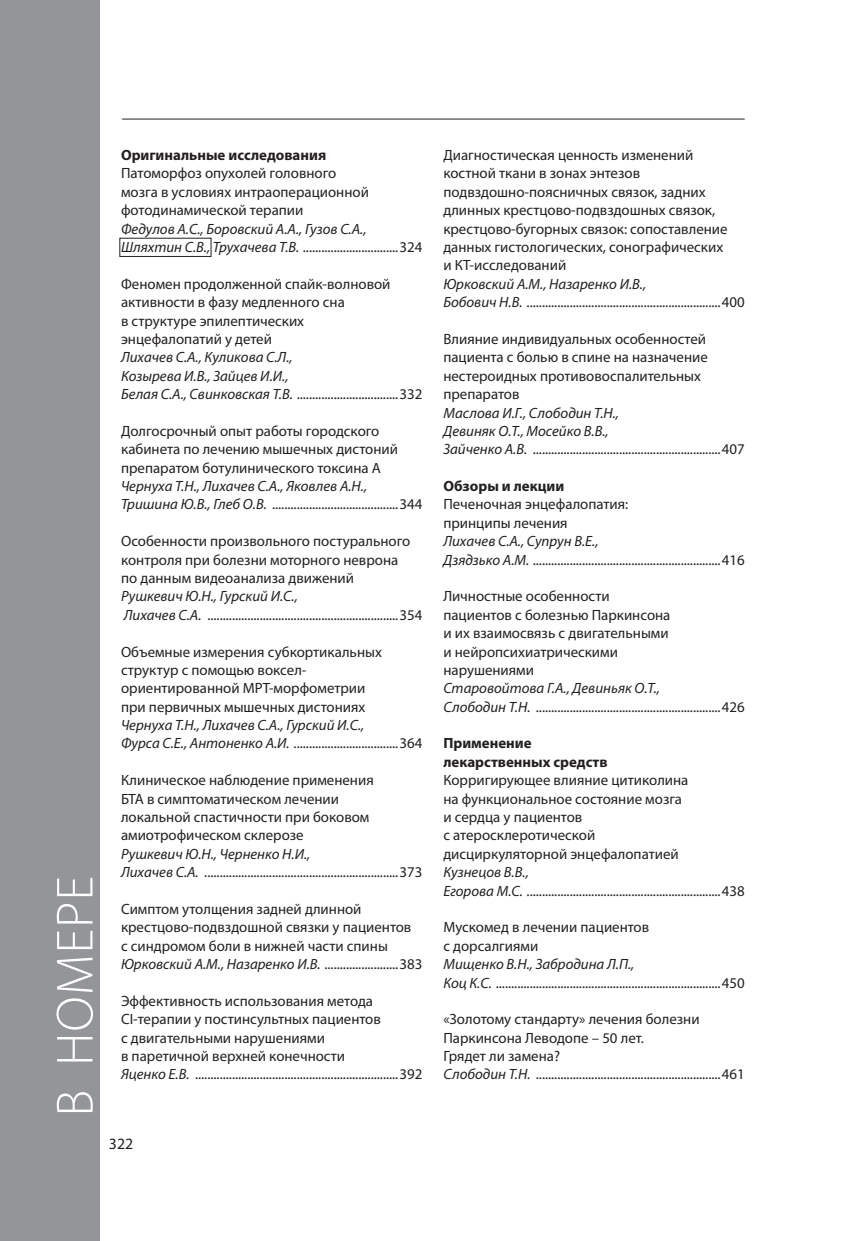
<style>
.page{position:relative;width:844px;height:1241px;background:#fff}
.page>*{position:absolute;margin:0;border:0;box-sizing:border-box;transform-origin:0 0}
.t1{font:300 52.5px "Myriad Pro";letter-spacing:.02em;color:#fff}
.t2{font:15.75px "Myriad Pro";color:#231f20}
.Заголовок_русский__П{font:14.88px/18.4px "Myriad Pro";color:#231f20}
.Русские_авторы_в_заг{font:14.88px/18.4px "Myriad Pro";letter-spacing:-.005em;color:#231f20}
.Русские_авторы_в_заг-2{font:italic 14.88px/18.4px "Myriad Pro";color:#231f20}
.Заголовок_русский__П-2{font:700 14.88px/18.4px "Myriad Pro";color:#231f20}
.s1{font-style:normal}
.s2{font-style:italic}
</style>
<div class="page">
<div style="left:0;top:0;width:99px;height:1240px;background:#939598"></div>
<hr style="left:122px;top:119px;width:622px;height:1px;background:#231f20">
<div style="left:119px;top:238px;width:92px;height:19px;border:1px solid #231f20"></div>
<p class="t1" style="left:43px;top:1116px;width:242px;rotate:-90deg">В НОМЕРЕ</p>
<p class="Заголовок_русский__П-2" style="left:121px;top:145px;width:207px">Оригинальные исследования</p>
<p class="Заголовок_русский__П" style="left:121px;top:164px;width:249px">Патоморфоз опухолей головного мозга в условиях интраоперационной фотодинамической терапии</p>
<p class="Русские_авторы_в_заг-2" style="left:121px;top:219px;width:303px">Федулов А.С., Боровский А.А., Гузов С.А.,<br>Шляхтин С.В., Трухачева Т.В. <span class="s1">...............................324</span></p>
<p class="Заголовок_русский__П" style="left:121px;top:274px;width:271px">Феномен продолженной спайк-волновой активности в фазу медленного сна<br>в структуре эпилептических энцефалопатий у детей</p>
<p class="Русские_авторы_в_заг-2" style="left:121px;top:348px;width:303px">Лихачев С.А., Куликова С.Л.,<br>Козырева И.В., Зайцев И.И.,<br>Белая С.А., Свинковская Т.В. <span class="s1">.................................332</span></p>
<p class="Заголовок_русский__П" style="left:121px;top:421px;width:278px">Долгосрочный опыт работы городского кабинета по лечению мышечных дистоний препаратом ботулинического токсина А</p>
<p class="Русские_авторы_в_заг-2" style="left:121px;top:476px;width:303px">Чернуха Т.Н., Лихачев С.А., Яковлев А.Н.,<br>Тришина Ю.В., Глеб О.В. <span class="s1">.........................................344</span></p>
<p class="Заголовок_русский__П" style="left:121px;top:531px;width:291px">Особенности произвольного постурального контроля при болезни моторного неврона по данным видеоанализа движений</p>
<p class="Русские_авторы_в_заг" style="left:121px;top:587px;width:303px"><span class="s2">Рушкевич Ю.Н., Гурский И.С.,<br>Лихачев С.А.</span> ..............................................................354</p>
<p class="Заголовок_русский__П" style="left:121px;top:642px;width:262px">Объемные измерения субкортикальных структур с помощью воксел&shy;ориентированной МРТ-морфометрии при первичных мышечных дистониях</p>
<p class="Русские_авторы_в_заг-2" style="left:121px;top:715px;width:303px">Чернуха Т.Н., Лихачев С.А., Гурский И.С.,<br>Фурса С.Е., Антоненко А.И. <span class="s1">..................................364</span></p>
<p class="Заголовок_русский__П" style="left:121px;top:770px;width:254px">Клиническое наблюдение применения БТА в симптоматическом лечении локальной спастичности при боковом амиотрофическом склерозе</p>
<p class="Русские_авторы_в_заг" style="left:121px;top:844px;width:303px"><span class="s2">Рушкевич Ю.Н., Черненко Н.И.,<br>Лихачев С.А.</span> ...............................................................373</p>
<p class="Заголовок_русский__П" style="left:121px;top:899px;width:292px">Симптом утолщения задней длинной крестцово-подвздошной связки у пациентов с синдромом боли в нижней части спины</p>
<p class="Русские_авторы_в_заг-2" style="left:121px;top:954px;width:303px">Юрковский А.М., Назаренко И.В. <span class="s1">........................383</span></p>
<p class="Заголовок_русский__П" style="left:121px;top:991px;width:261px">Эффективность использования метода CI-терапии у постинсультных пациентов с двигательными нарушениями<br>в паретичной верхней конечности</p>
<p class="Русские_авторы_в_заг" style="left:121px;top:1064px;width:303px"><span class="s2">Яценко Е.В.</span> ..................................................................392</p>
<p class="t2" style="left:109px;top:1133px;width:26px">322</p>
<p class="Заголовок_русский__П" style="left:443px;top:146px;width:286px">Диагностическая ценность изменений костной ткани в зонах энтезов подвздошно-поясничных связок, задних длинных крестцово-подвздошных связок, крестцово-бугорных связок: сопоставление данных гистологических, сонографических и КТ-исследований</p>
<p class="Русские_авторы_в_заг" style="left:443px;top:274px;width:303px"><span class="s2">Юрковский А.М., Назаренко И.В.,<br>Бобович Н.В.</span> ...............................................................400</p>
<p class="Заголовок_русский__П" style="left:443px;top:329px;width:266px">Влияние индивидуальных особенностей пациента с болью в спине на назначение нестероидных противовоспалительных препаратов</p>
<p class="Русские_авторы_в_заг" style="left:443px;top:403px;width:303px"><span class="s2">Маслова И.Г., Слободин Т.Н.,<br>Девиняк О.Т., Мосейко В.В.,<br>Зайченко А.В.</span> .............................................................407</p>
<p class="Заголовок_русский__П-2" style="left:443px;top:476px;width:122px">Обзоры и лекции</p>
<p class="Заголовок_русский__П" style="left:443px;top:495px;width:186px">Печеночная энцефалопатия: принципы лечения</p>
<p class="Русские_авторы_в_заг" style="left:443px;top:531px;width:303px"><span class="s2">Лихачев С.А., Супрун В.Е.,<br>Дзядзько А.М.</span> .............................................................416</p>
<p class="Заголовок_русский__П" style="left:443px;top:587px;width:228px">Личностные особенности пациентов с болезнью Паркинсона и их взаимосвязь с двигательными и нейропсихиатрическими нарушениями</p>
<p class="Русские_авторы_в_заг" style="left:443px;top:678px;width:303px"><span class="s2">Старовойтова Г.А., Девиньяк О.Т.,<br>Слободин Т.Н.</span> ............................................................426</p>
<p class="Заголовок_русский__П-2" style="left:443px;top:733px;width:166px">Применение лекарственных средств</p>
<p class="Заголовок_русский__П" style="left:443px;top:770px;width:246px">Корригирующее влияние цитиколина на функциональное состояние мозга и сердца у пациентов<br>с атеросклеротической дисциркуляторной энцефалопатией</p>
<p class="Русские_авторы_в_заг" style="left:443px;top:862px;width:303px"><span class="s2">Кузнецов В.В.,<br>Егорова М.С.</span> ...............................................................438</p>
<p class="Заголовок_русский__П" style="left:443px;top:917px;width:207px">Мускомед в лечении пациентов с дорсалгиями</p>
<p class="Русские_авторы_в_заг" style="left:443px;top:954px;width:303px"><span class="s2">Мищенко В.Н., Забродина Л.П.,<br>Коц К.С.</span> .........................................................................450</p>
<p class="Заголовок_русский__П" style="left:443px;top:1009px;width:258px">«Золотому стандарту» лечения болезни<br>Паркинсона Леводопе – 50 лет.<br>Грядет ли замена?</p>
<p class="Русские_авторы_в_заг" style="left:443px;top:1064px;width:303px"><span class="s2">Слободин Т.Н.</span> ............................................................461</p>
</div>
